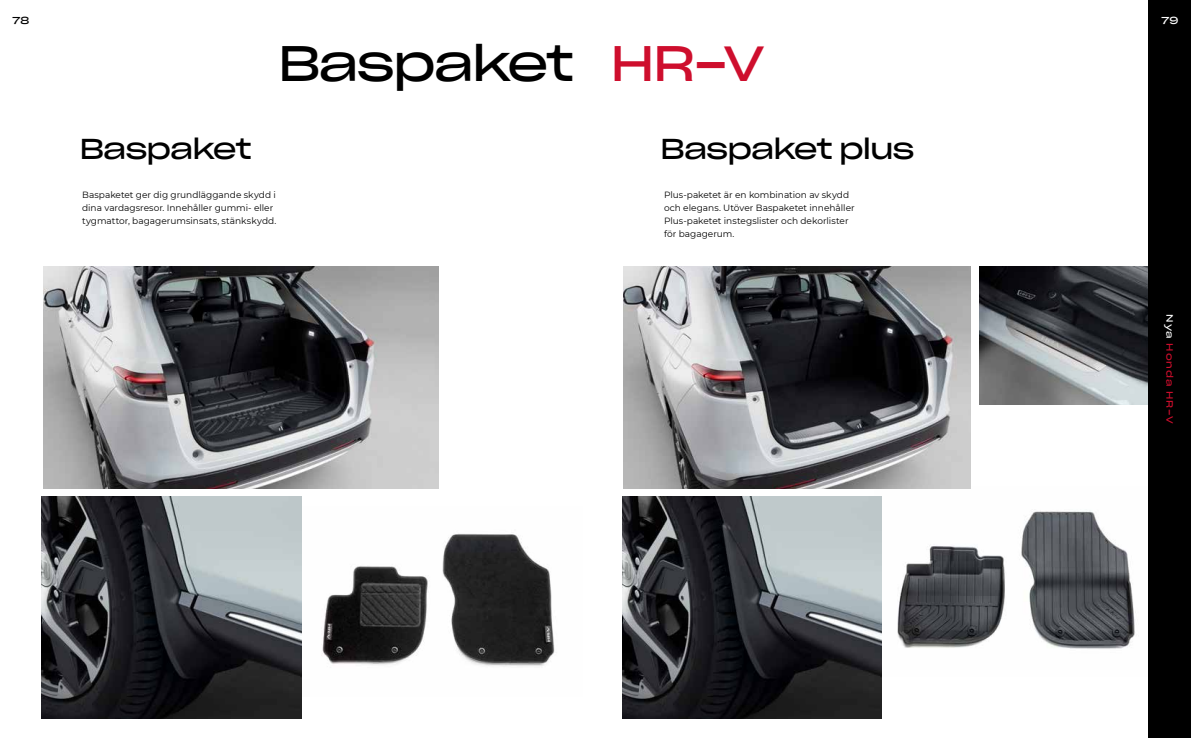
<style>
.page{position:relative;width:1191px;height:738px;background:#fff}
.page>*{position:absolute;margin:0;border:0;box-sizing:border-box;transform-origin:0 0}
.t1{font:48.5px "Sharp Grotesk Book 25";letter-spacing:-.045em;color:#000}
.t2{font:28px "Sharp Grotesk Book 25";letter-spacing:-.035em;color:#000}
.t3{font:10px "Sharp Grotesk Book 25";color:#000}
.t4{font:10px "Sharp Grotesk Book 25";color:#fff}
.t5{font:9px/13px "Montserrat";color:#000}
.t6{font:9px "Sharp Grotesk Book 25";letter-spacing:.09em;color:#ce0e2d}
.s1{color:#ce0e2d}
.s2{color:#fff}
</style>
<div class="page">
<img style="left:301px;top:506px;width:254px;height:189px">
<img style="left:43px;top:266px;width:395px;height:222px">
<img style="left:874px;top:486px;width:261px;height:163px">
<img style="left:624px;top:266px;width:346px;height:222px">
<img style="left:622px;top:496px;width:260px;height:221px">
<img style="left:979px;top:266px;width:169px;height:138px">
<img style="left:42px;top:496px;width:259px;height:221px">
<div style="left:1148px;top:0;width:43px;height:737px;background:#000"></div>
<p class="t3" style="left:13px;top:12px;width:18px">78</p>
<p class="t4" style="left:1161px;top:12px;width:19px">79</p>
<h1 class="t1" style="left:278px;top:21px;width:488px">Baspaket <span class="s1">HR-V</span></h1>
<h2 class="t2" style="left:79px;top:124px;width:174px">Baspaket</h2>
<h2 class="t2" style="left:660px;top:124px;width:256px">Baspaket plus</h2>
<p class="t5" style="left:664px;top:187px;width:192px">Plus-paketet är en kombination av skydd och elegans. Utöver Baspaketet innehåller Plus-paketet instegslister och dekorlister för bagagerum.</p>
<p class="t5" style="left:82px;top:187px;width:195px">Baspaketet ger dig grundläggande skydd i dina vardagsresor. Innehåller gummi- eller tygmattor, bagagerumsinsats, stänkskydd.</p>
<p class="t6" style="left:1177px;top:314px;width:111px;rotate:90deg"><span class="s2">Nya</span> Honda HR-V</p>
</div>
